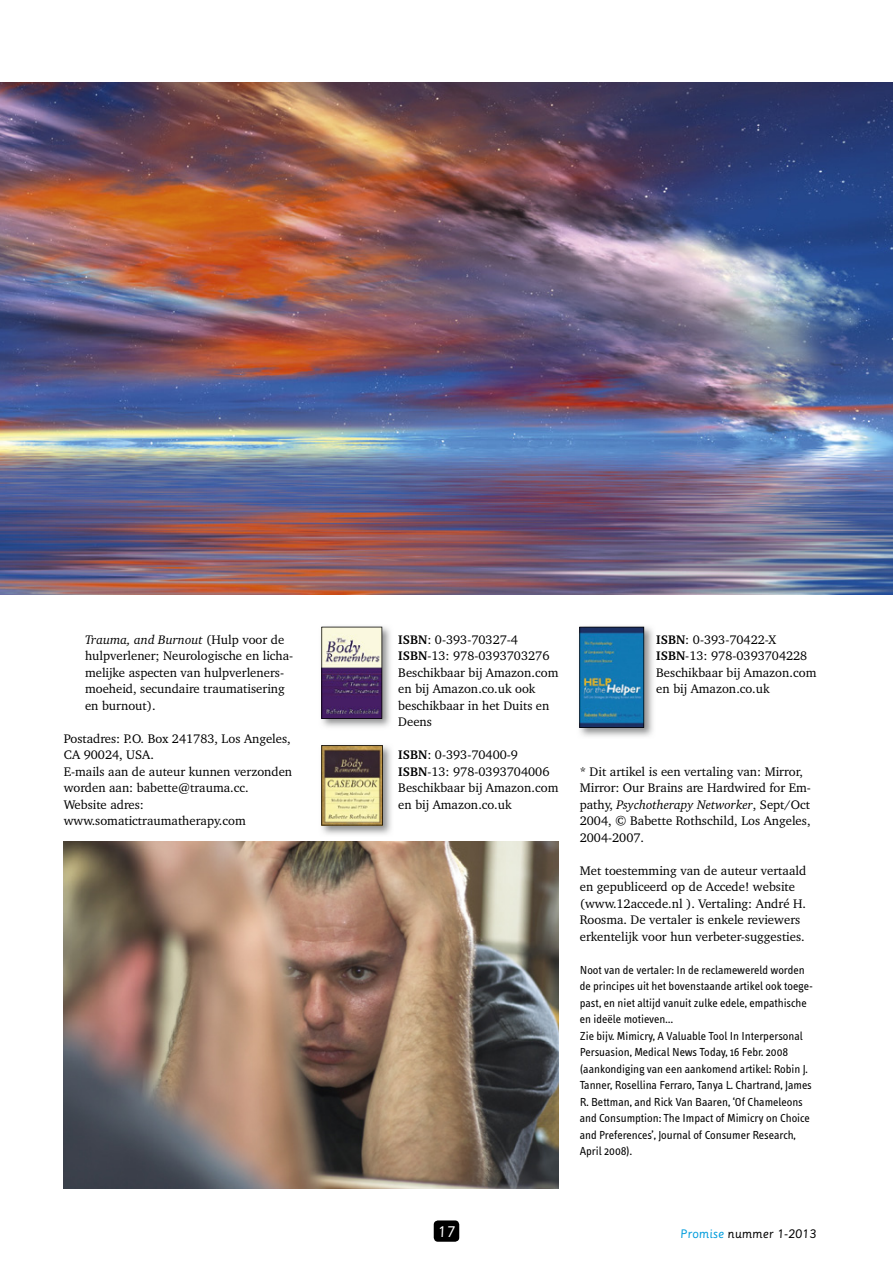
<style>
.page{position:relative;width:893px;height:1263px;background:#fff}
.page>*{position:absolute;margin:0;border:0;box-sizing:border-box;transform-origin:0 0}
.t1{font:15px "Sassoon Primary";color:#fff}
.t2{font:12.75px/16.5px "Charter IT Cby BT";color:#000}
.t3{font:12px/16.5px "Info Text";color:#000}
.t4{font:12px "Sassoon Primary";color:#000}
.s1{font-style:italic}
.s2{font-weight:700}
.s3{color:#009cdc}
</style>
<div class="page">
<div style="left:434px;top:1220px;width:25px;height:22px;background:#000;border-radius:4px"></div>
<img style="left:0;top:82px;width:893px;height:512px">
<img style="left:321px;top:626px;width:70px;height:101px">
<svg style="left:321px;top:627px;width:61px;height:92px"></svg>
<img style="left:321px;top:745px;width:71px;height:90px">
<svg style="left:321px;top:745px;width:62px;height:80px"></svg>
<img style="left:579px;top:626px;width:74px;height:111px">
<svg style="left:579px;top:627px;width:65px;height:101px"></svg>
<img style="left:64px;top:842px;width:494px;height:346px">
<p class="t2" style="left:85px;top:631px;width:210px"><span class="s1">Trauma, and Burnout</span> (Hulp voor de hulpverlener; Neurologische en licha&shy;melijke aspecten van hulpverleners&shy;moeheid, secundaire traumatisering en burnout).</p>
<p class="t2" style="left:64px;top:730px;width:230px">Postadres: P.O. Box 241783, Los Angeles,<br>CA 90024, USA.<br>E-mails aan de auteur kunnen verzonden worden aan: babette@trauma.cc.<br>Website adres: www.somatictraumatherapy.com</p>
<p class="t2" style="left:398px;top:631px;width:162px"><span class="s2">ISBN</span>: 0-393-70327-4<br><span class="s2">ISBN</span>-13: 978-0393703276<br>Beschikbaar bij Amazon.com en bij Amazon.co.uk ook beschikbaar in het Duits en<br>Deens</p>
<p class="t2" style="left:398px;top:746px;width:162px"><span class="s2">ISBN</span>: 0-393-70400-9<br><span class="s2">ISBN</span>-13: 978-0393704006<br>Beschikbaar bij Amazon.com en bij Amazon.co.uk</p>
<p class="t2" style="left:656px;top:631px;width:162px"><span class="s2">ISBN</span>: 0-393-70422-X<br><span class="s2">ISBN</span>-13: 978-0393704228<br>Beschikbaar bij Amazon.com en bij Amazon.co.uk</p>
<p class="t2" style="left:580px;top:763px;width:233px">* Dit artikel is een vertaling van: Mirror, Mirror: Our Brains are Hardwired for Em&shy;pathy, <span class="s1">Psychotherapy Networker</span>, Sept/Oct 2004, © Babette Rothschild, Los Angeles, 2004-2007.</p>
<p class="t2" style="left:580px;top:862px;width:228px">Met toestemming van de auteur vertaald en gepubliceerd op de Accede! website (www.12accede.nl ). Vertaling: André H.<br>Roosma. De vertaler is enkele reviewers erkentelijk voor hun verbeter-suggesties.</p>
<p class="t3" style="left:580px;top:961px;width:235px">Noot van de vertaler: in de reclamewereld worden de principes uit het bovenstaande artikel ook toege&shy;past, en niet altijd vanuit zulke edele, empathische en ideële motieven...<br>zie bijv. mimicry, a Valuable tool in interpersonal Persuasion, medical News today, 16 Febr. 2008 (aankondiging van een aankomend artikel: Robin J. tanner, Rosellina Ferraro, tanya L. chartrand, James R. bettman, and Rick Van baaren, ‘Of chameleons and consumption: the impact of mimicry on choice and Preferences’, Journal of consumer Research, april 2008).</p>
<p class="t1" style="left:438px;top:1222px;width:19px">17</p>
<p class="t4" style="left:680px;top:1226px;width:138px"><span class="s3">Promise</span> nummer 1-2013</p>
</div>
